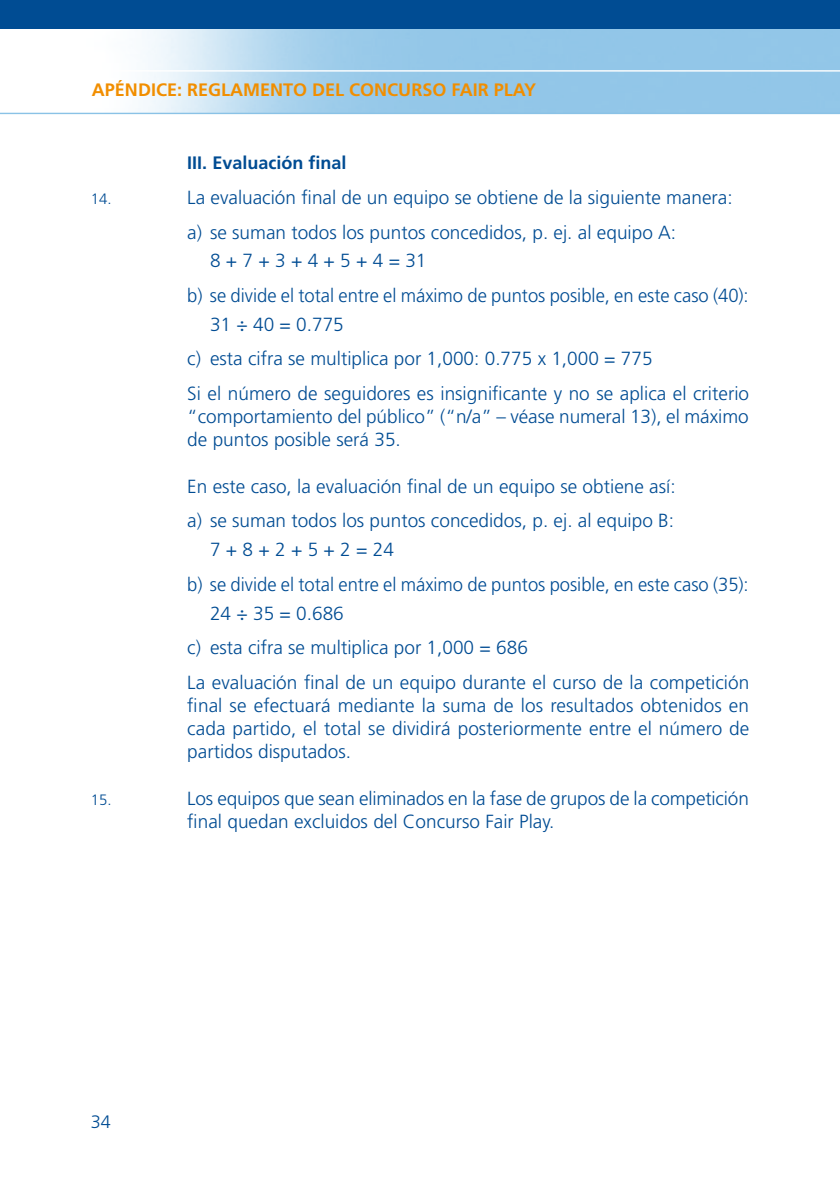
<style>
.page{position:relative;width:840px;height:1191px;background:#fff}
.page>*{position:absolute;margin:0;border:0;box-sizing:border-box;transform-origin:0 0}
.t1{font:300 19px/34.6px "Frutiger";color:#004c93}
.t2{font:700 18px "Frutiger";color:#f18e00}
.t3{font:700 18px "Frutiger";color:#004c93}
.t4{font:300 18px "Frutiger";color:#004c93}
.t5{font:300 15px "Frutiger";color:#004c93}
</style>
<div class="page">
<img style="left:0;top:28px;width:839px;height:85px">
<div style="left:0;top:0;width:839px;height:28px;background:#004c93"></div>
<hr style="left:0;top:70px;width:839px;height:2px;background:#fff">
<hr style="left:0;top:113px;width:839px;height:1px;background:#8ac2e6">
<p class="t2" style="left:92px;top:79px;width:143px">APÉNDICE: REGLAM</p>
<p class="t2" style="left:260px;top:79px;width:163px">ENTO DEL CONCURSO</p>
<p class="t2" style="left:451px;top:79px;width:19px">FAIR</p>
<p class="t2" style="left:493px;top:79px;width:44px">PLAY</p>
<p class="t3" style="left:187px;top:153px;width:161px">III. EVALUACIÓN FINAL</p>
<p class="t5" style="left:91px;top:190px;width:22px">14.</p>
<p class="t1" style="left:187px;top:180px;width:546px">La evaluación final de un equipo se obtiene de la siguiente manera: a) se suman todos los puntos concedidos, p. ej. al equipo A:</p>
<p class="t1" style="left:187px;top:244px;width:562px;text-indent:23px">8 + 7 + 3 + 4 + 5 + 4 = 31<br>b) se divide el total entre el máximo de puntos posible, en este caso (40):</p>
<p class="t1" style="left:187px;top:307px;width:563px;text-indent:23px">31 ÷ 40 = 0.775<br>c) esta cifra se multiplica por 1,000: 0.775 x 1,000 = 775<br>Si el número de seguidores es insignificante y no se aplica el criterio</p>
<p class="t1" style="left:187px;top:405px;width:562px;line-height:23.2px">“comportamiento del público” (“n/a” – véase numeral 13), el máximo de puntos posible será 35.</p>
<p class="t1" style="left:187px;top:469px;width:489px">En este caso, la evaluación final de un equipo se obtiene así: a) se suman todos los puntos concedidos, p. ej. al equipo B:</p>
<p class="t1" style="left:187px;top:532px;width:562px;text-indent:23px">7 + 8 + 2 + 5 + 2 = 24<br>b) se divide el total entre el máximo de puntos posible, en este caso (35):</p>
<p class="t1" style="left:187px;top:596px;width:563px;text-indent:23px">24 ÷ 35 = 0.686<br>c) esta cifra se multiplica por 1,000 = 686<br>La evaluación final de un equipo durante el curso de la competición</p>
<p class="t1" style="left:187px;top:694px;width:563px;line-height:23.2px;text-align:justify">final se efectuará mediante la suma de los resultados obtenidos en cada partido, el total se dividirá posteriormente entre el número de partidos disputados.</p>
<p class="t5" style="left:91px;top:791px;width:22px">15.</p>
<p class="t1" style="left:187px;top:787px;width:562px;line-height:23.2px">Los equipos que sean eliminados en la fase de grupos de la competición final quedan excluidos del Concurso Fair Play.</p>
<p class="t4" style="left:91px;top:1111px;width:22px">34</p>
</div>
